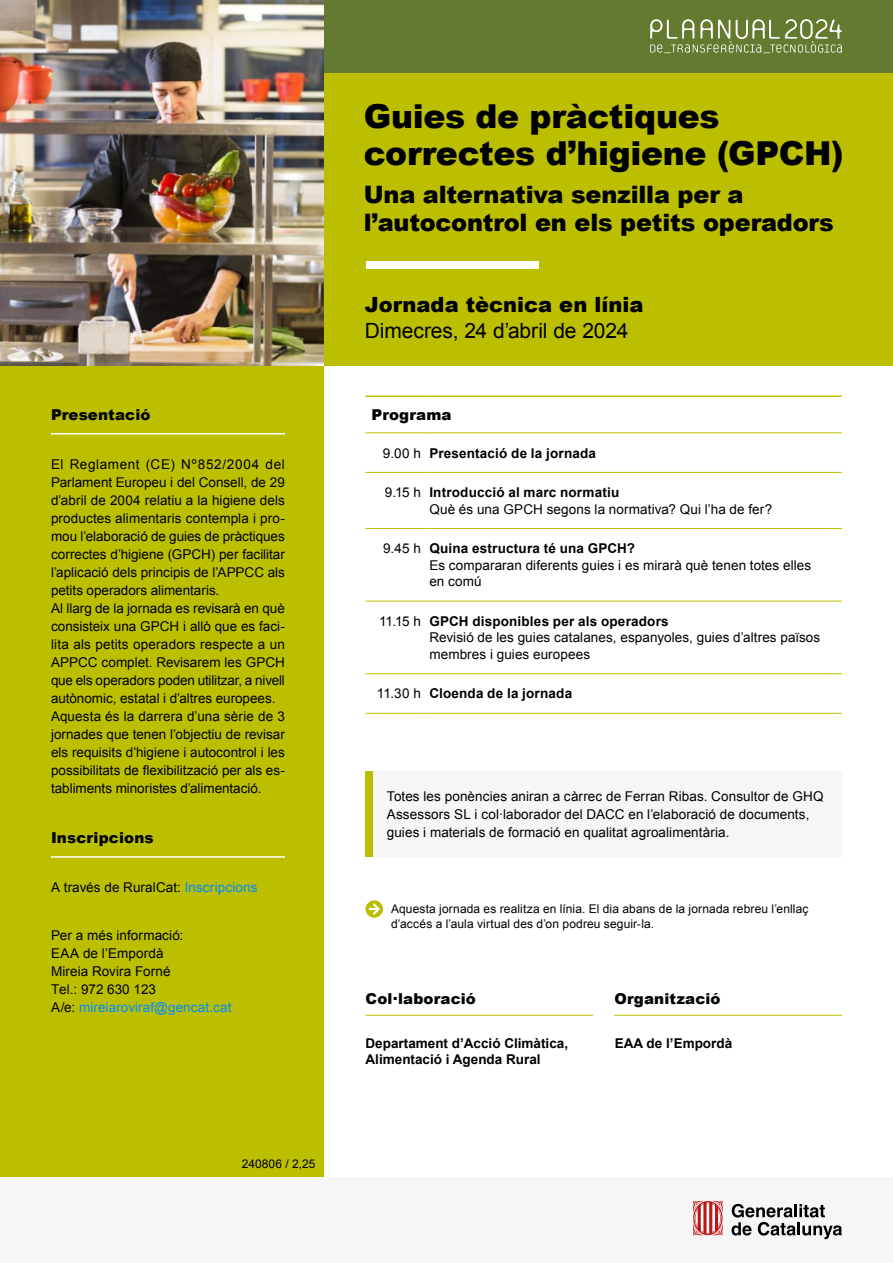
<style>
.page{position:relative;width:893px;height:1263px;background:#fff}
.page>*{position:absolute;margin:0;border:0;box-sizing:border-box;transform-origin:0 0}
.t1{font:900 33px/37.5px "Arial";letter-spacing:-.01em;color:#000}
.t2{font:900 24px/28.5px "Arial";letter-spacing:-.01em;color:#000}
.t3{font:21px "Arial";letter-spacing:-.005em;color:#000}
.t4{font:900 21px "Arial";color:#000}
.t5{font:900 15px "Arial";letter-spacing:.01em;color:#020304}
.P3{font:13.5px/18px "Arial";letter-spacing:.005em;color:#000;text-align:justify}
.P2{font:700 13.5px "Arial";letter-spacing:.01em;color:#000}
.P2-2{font:13.5px/16.5px "Arial";letter-spacing:.005em;color:#000}
.P3-2{font:13.5px/18px "Arial";letter-spacing:.005em;color:#008dff}
.P1{font:13.5px "Arial";letter-spacing:-.035em;color:#000}
.P4{font:12px/15px "Arial";letter-spacing:.01em;color:#000}
.s1{color:#008dff}
.s2{color:#000}
</style>
<div class="page">
<div style="left:0;top:366px;width:323px;height:811px;background:#bcbf00"></div>
<div style="left:323px;top:0;width:570px;height:366px;background:#bcbf00"></div>
<div style="left:324px;top:0;width:569px;height:72px;background:#647a30"></div>
<svg style="left:650px;top:19px;width:192px;height:34px"></svg>
<div style="left:0;top:1177px;width:892px;height:86px;background:#f6f6f6"></div>
<svg style="left:693px;top:1200px;width:30px;height:35px"></svg>
<svg style="left:731px;top:1204px;width:111px;height:35px"></svg>
<hr style="left:366px;top:433px;width:63px;height:1px;background:#bcbf00">
<hr style="left:429px;top:433px;width:413px;height:1px;background:#bcbf00">
<hr style="left:366px;top:472px;width:63px;height:1px;background:#bcbf00">
<hr style="left:429px;top:472px;width:413px;height:1px;background:#bcbf00">
<hr style="left:366px;top:528px;width:63px;height:1px;background:#bcbf00">
<hr style="left:429px;top:528px;width:413px;height:1px;background:#bcbf00">
<hr style="left:366px;top:601px;width:63px;height:1px;background:#bcbf00">
<hr style="left:429px;top:601px;width:413px;height:1px;background:#bcbf00">
<hr style="left:366px;top:673px;width:63px;height:1px;background:#bcbf00">
<hr style="left:429px;top:673px;width:413px;height:1px;background:#bcbf00">
<hr style="left:366px;top:713px;width:63px;height:1px;background:#bcbf00">
<hr style="left:429px;top:713px;width:413px;height:1px;background:#bcbf00">
<hr style="left:366px;top:395px;width:63px;height:2px;background:#bcbf00">
<hr style="left:429px;top:395px;width:413px;height:2px;background:#bcbf00">
<div style="left:366px;top:261px;width:173px;height:7px;background:#fff"></div>
<img style="left:0;top:0;width:323px;height:366px">
<hr style="left:366px;top:1015px;width:227px;height:1px;background:#bcbf00">
<hr style="left:614px;top:1015px;width:228px;height:1px;background:#bcbf00">
<hr style="left:51px;top:433px;width:234px;height:1px;background:#fff">
<hr style="left:51px;top:856px;width:234px;height:2px;background:#fff">
<div style="left:366px;top:771px;width:476px;height:85px;background:#f6f6f6"></div>
<div style="left:366px;top:771px;width:7px;height:85px;background:#bcbf00"></div>
<svg style="left:366px;top:900px;width:17px;height:18px"></svg>
<h6 class="t5" style="left:51px;top:403px;width:101px">Presentació</h6>
<p class="P3" style="left:51px;top:455px;width:235px">El Reglament (CE) Nº852/2004 del Parlament Europeu i del Consell, de 29 d’abril de 2004 relatiu a la higiene dels productes alimentaris contempla i pro&shy;mou l’elaboració de guies de pràctiques correctes d’higiene (GPCH) per facilitar l’aplicació dels principis de l’APPCC als petits operadors alimentaris.</p>
<p class="P3" style="left:51px;top:599px;width:235px">Al llarg de la jornada es revisarà en què consisteix una GPCH i allò que es faci&shy;lita als petits operadors respecte a un APPCC complet. Revisarem les GPCH que els operadors poden utilitzar, a nivell autònomic, estatal i d’altres europees.</p>
<p class="P3" style="left:51px;top:707px;width:235px">Aquesta és la darrera d’una sèrie de 3 jornades que tenen l’objectiu de revisar els requisits d’higiene i autocontrol i les possibilitats de flexibilització per als es&shy;tabliments minoristes d’alimentació.</p>
<h6 class="t5" style="left:51px;top:826px;width:104px">Inscripcions</h6>
<p class="P3" style="left:51px;top:879px;width:208px">A través de RuralCat: <span class="s1">Inscripcions</span></p>
<p class="P3" style="left:51px;top:927px;width:134px">Per a més informació:</p>
<p class="P3" style="left:51px;top:945px;width:114px">EAA de l’Empordà</p>
<p class="P3" style="left:51px;top:963px;width:121px">Mireia Rovira Forné</p>
<p class="P3-2" style="left:51px;top:981px;width:182px"><span class="s2">Tel.: 972 630 123<br>A/e:</span> mireiaroviraf@gencat.cat</p>
<p class="P4" style="left:242px;top:1156px;width:75px">240806 / 2,25</p>
<h1 class="t1" style="left:364px;top:96px;width:481px">Guies de pràctiques correctes d’higiene (GPCH)</h1>
<h1 class="t2" style="left:364px;top:179px;width:472px">Una alternativa senzilla per a l’autocontrol en els petits operadors</h1>
<h2 class="t4" style="left:365px;top:289px;width:280px">Jornada tècnica en línia</h2>
<h3 class="t3" style="left:365px;top:316px;width:265px">Dimecres, 24 d’abril de 2024</h3>
<h4 class="t5" style="left:372px;top:404px;width:82px">Programa</h4>
<p class="P1" style="left:383px;top:444px;width:39px">9.00 h</p>
<p class="P2" style="left:429px;top:444px;width:168px">Presentació de la jornada</p>
<p class="P1" style="left:385px;top:483px;width:37px">9.15 h</p>
<p class="P2" style="left:429px;top:483px;width:191px">Introducció al marc normatiu</p>
<p class="P2-2" style="left:429px;top:501px;width:344px">Què és una GPCH segons la normativa? Qui l’ha de fer?</p>
<p class="P1" style="left:383px;top:540px;width:39px">9.45 h</p>
<p class="P2" style="left:429px;top:540px;width:207px">Quina estructura té una GPCH?</p>
<p class="P2-2" style="left:429px;top:557px;width:383px">Es compararan diferents guies i es mirarà què tenen totes elles en comú</p>
<p class="P1" style="left:379px;top:612px;width:43px">11.15 h</p>
<p class="P2" style="left:429px;top:612px;width:241px">GPCH disponibles per als operadors</p>
<p class="P2-2" style="left:429px;top:629px;width:392px">Revisió de les guies catalanes, espanyoles, guies d’altres països membres i guies europees</p>
<p class="P1" style="left:377px;top:685px;width:45px">11.30 h</p>
<p class="P2" style="left:429px;top:685px;width:144px">Cloenda de la jornada</p>
<p class="P3" style="left:387px;top:787px;width:438px;text-align:left">Totes les ponències aniran a càrrec de Ferran Ribas. Consultor de GHQ<br>Assessors SL i col·laborador del DACC en l’elaboració de documents, guies i materials de formació en qualitat agroalimentària.</p>
<p class="P4" style="left:391px;top:901px;width:419px">Aquesta jornada es realitza en línia. El dia abans de la jornada rebreu l’enllaç d’accés a l’aula virtual des d’on podreu seguir-la.</p>
<h5 class="t5" style="left:366px;top:987px;width:112px">Col·laboració</h5>
<h5 class="t5" style="left:614px;top:987px;width:108px">Organització</h5>
<p class="P2" style="left:366px;top:1034px;width:204px">Departament d’Acció Climàtica,</p>
<p class="P2" style="left:366px;top:1050px;width:177px">Alimentació i Agenda Rural</p>
<p class="P2" style="left:615px;top:1034px;width:119px">EAA de l’Empordà</p>
</div>
